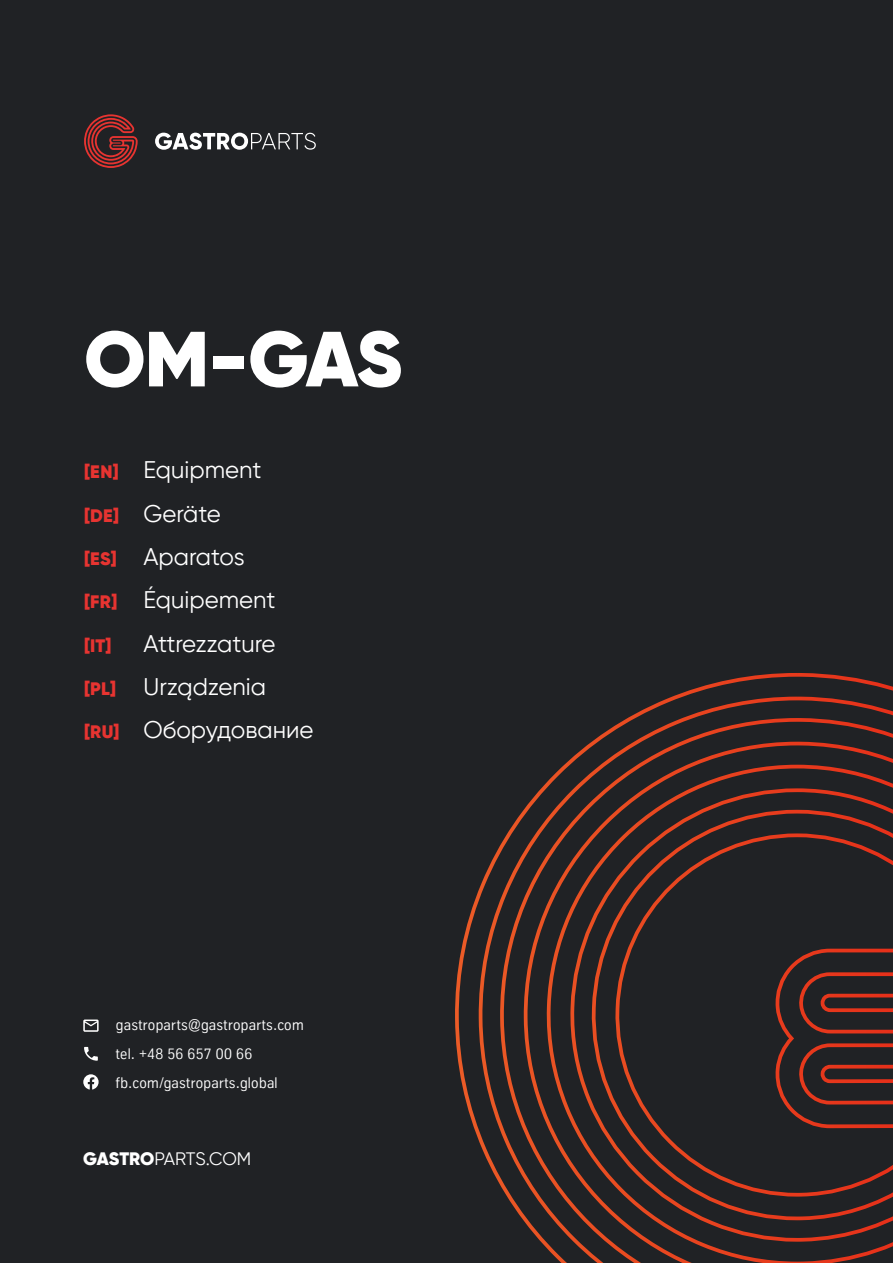
<style>
.page{position:relative;width:893px;height:1263px;background:#202225}
.page>*{position:absolute;margin:0;border:0;box-sizing:border-box;transform-origin:0 0}
.t1{font:900 78px "Gilroy";color:#fff}
.t2{font:24px/43.3px "Gilroy";color:#fff}
.t3{font:900 18px "Gilroy";letter-spacing:.02em;color:#e73431}
.t4{font:18px "Gilroy";letter-spacing:-.015em;color:#fff}
.t5{font:14.85px/28.8px "TK Type";letter-spacing:.02em;color:#fff}
.s1{font-weight:900}
</style>
<div class="page">
<svg style="left:84px;top:114px;width:54px;height:54px"></svg>
<svg style="left:155px;top:133px;width:161px;height:17px"></svg>
<svg style="left:83px;top:1019px;width:16px;height:13px"></svg>
<svg style="left:83px;top:1074px;width:16px;height:15px"></svg>
<svg style="left:84px;top:1047px;width:14px;height:14px"></svg>
<svg style="left:455px;top:673px;width:438px;height:590px"></svg>
<h1 class="t1" style="left:84px;top:310px;width:319px">OM-GAS</h1>
<p class="t3" style="left:84px;top:461px;width:36px">[EN]</p>
<p class="t3" style="left:84px;top:504px;width:36px">[DE]</p>
<p class="t3" style="left:84px;top:547px;width:34px">[ES]</p>
<p class="t3" style="left:84px;top:590px;width:35px">[FR]</p>
<p class="t3" style="left:84px;top:634px;width:29px">[IT]</p>
<p class="t3" style="left:84px;top:677px;width:33px">[PL]</p>
<p class="t3" style="left:84px;top:720px;width:37px">[RU]</p>
<h2 class="t2" style="left:144px;top:448px;width:120px">Equipment</h2>
<h2 class="t2" style="left:144px;top:491px;width:172px">Geräte<br>Aparatos<br>Équipement<br>Attrezzature<br>Urządzenia<br>Оборудование</h2>
<p class="t5" style="left:116px;top:1011px;width:189px">gastroparts@gastroparts.com tel. +48 56 657 00 66 fb.com/gastroparts.global</p>
<p class="t4" style="left:83px;top:1147px;width:170px"><span class="s1">GASTRO</span>PARTS.COM</p>
</div>
